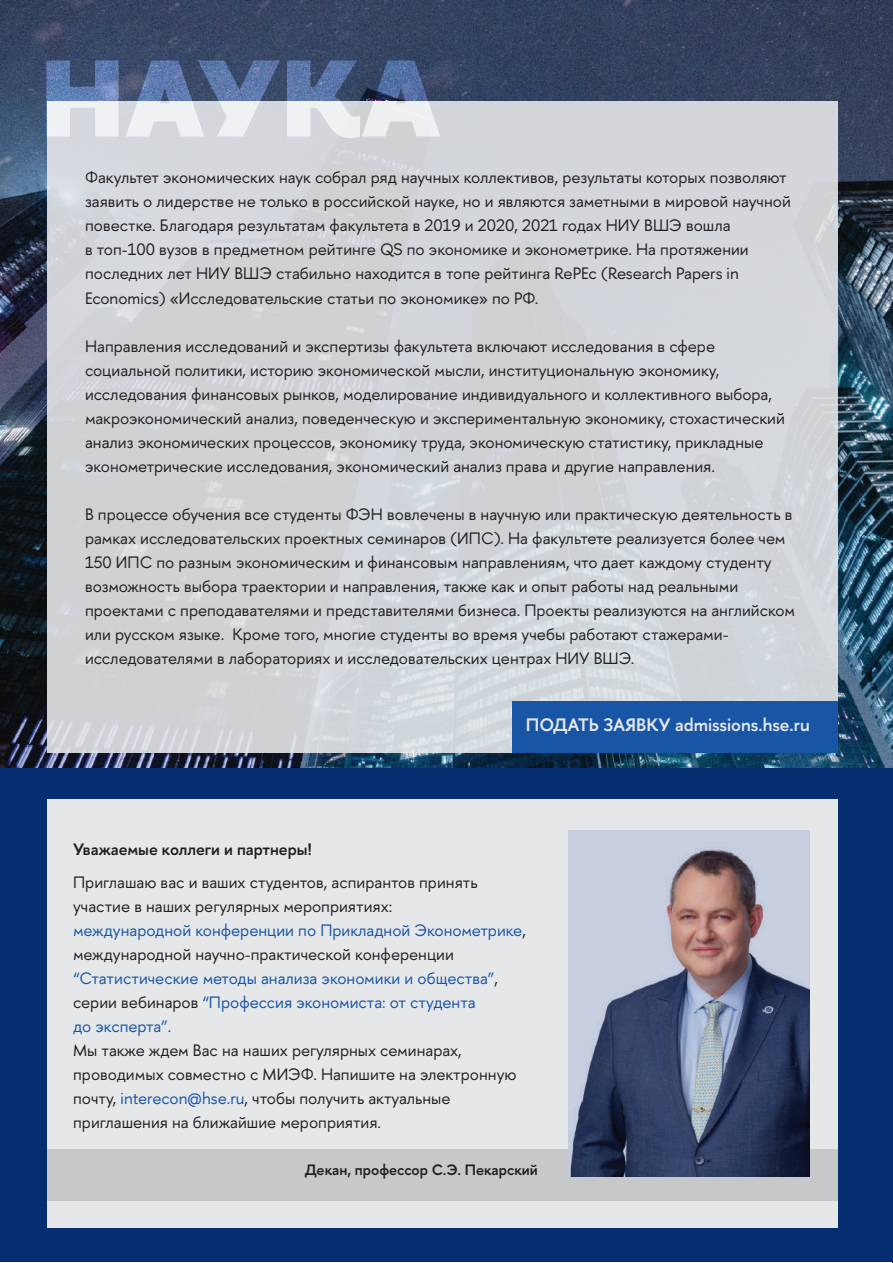
<style>
.page{position:relative;width:893px;height:1263px;background:#fff}
.page>*{position:absolute;margin:0;border:0;box-sizing:border-box;transform-origin:0 0}
.t1{font:600 18px "HSE Sans";color:#e6e7e9}
.t2{font:16.5px/24px "HSE Sans";color:#231f20}
.t3{font:600 16.5px "HSE Sans";color:#231f20}
.t4{font:600 15px "HSE Sans";color:#231f20}
.s1{color:#1855a5}
</style>
<div class="page">
<img style="left:892px;top:0;width:1px;height:1263px">
<img style="left:0;top:1px;width:892px;height:767px">
<div style="left:0;top:768px;width:892px;height:494px;background:#052d6f"></div>
<div style="left:47px;top:101px;width:791px;height:652px;background:#d0d4d9"></div>
<div style="left:512px;top:702px;width:326px;height:51px;background:#1855a5"></div>
<div style="left:47px;top:799px;width:791px;height:428px;background:#e6e7e9"></div>
<div style="left:47px;top:1149px;width:791px;height:52px;background:#c7c8ca"></div>
<img style="left:568px;top:830px;width:241px;height:346px">
<svg style="left:46px;top:60px;width:394px;height:78px"></svg>
<p class="t2" style="left:85px;top:166px;width:707px">Факультет экономических наук собрал ряд научных коллективов, результаты которых позволяют заявить о лидерстве не только в российской науке, но и являются заметными в мировой научной повестке. Благодаря результатам факультета в 2019 и 2020, 2021 годах НИУ ВШЭ вошла<br>в топ-100 вузов в предметном рейтинге QS по экономике и эконометрике. На протяжении последних лет НИУ ВШЭ стабильно находится в топе рейтинга RePEc (Research Papers in Economics) «Исследовательские статьи по экономике» по РФ.</p>
<p class="t2" style="left:85px;top:334px;width:701px">Направления исследований и экспертизы факультета включают исследования в сфере социальной политики, историю экономической мысли, институциональную экономику, исследования финансовых рынков, моделирование индивидуального и коллективного выбора, макроэкономический анализ, поведенческую и экспериментальную экономику, стохастический анализ экономических процессов, экономику труда, экономическую статистику, прикладные эконометрические исследования, экономический анализ права и другие направления.</p>
<p class="t2" style="left:85px;top:502px;width:712px">В процессе обучения все студенты ФЭН вовлечены в научную или практическую деятельность в рамках исследовательских проектных семинаров (ИПС). На факультете реализуется более чем 150 ИПС по разным экономическим и финансовым направлениям, что дает каждому студенту возможность выбора траектории и направления, также как и опыт работы над реальными проектами с преподавателями и представителями бизнеса. Проекты реализуются на английском или русском языке. Кроме того, многие студенты во время учебы работают стажерами&shy;исследователями в лабораториях и исследовательских центрах НИУ ВШЭ.</p>
<p class="t1" style="left:526px;top:713px;width:285px">ПОДАТЬ ЗАЯВКУ admissions.hse.ru</p>
<p class="t3" style="left:73px;top:839px;width:240px">Уважаемые коллеги и партнеры!</p>
<p class="t2" style="left:73px;top:870px;width:454px">Приглашаю вас и ваших студентов, аспирантов принять участие в наших регулярных мероприятиях:<br><span class="s1">международной конференции по Прикладной Эконометрике</span>, международной научно-практической конференции <span class="s1">“Статистические методы анализа экономики и общества”</span>, серии вебинаров <span class="s1">“Профессия экономиста: от студента<br>до эксперта”.</span></p>
<p class="t2" style="left:73px;top:1038px;width:445px">Мы также ждем Вас на наших регулярных семинарах, проводимых совместно с МИЭФ. Напишите на электронную почту, <span class="s1">interecon@hse.ru</span>, чтобы получить актуальные приглашения на ближайшие мероприятия.</p>
<p class="t4" style="left:305px;top:1160px;width:235px">Декан, профессор С.Э. Пекарский</p>
</div>
